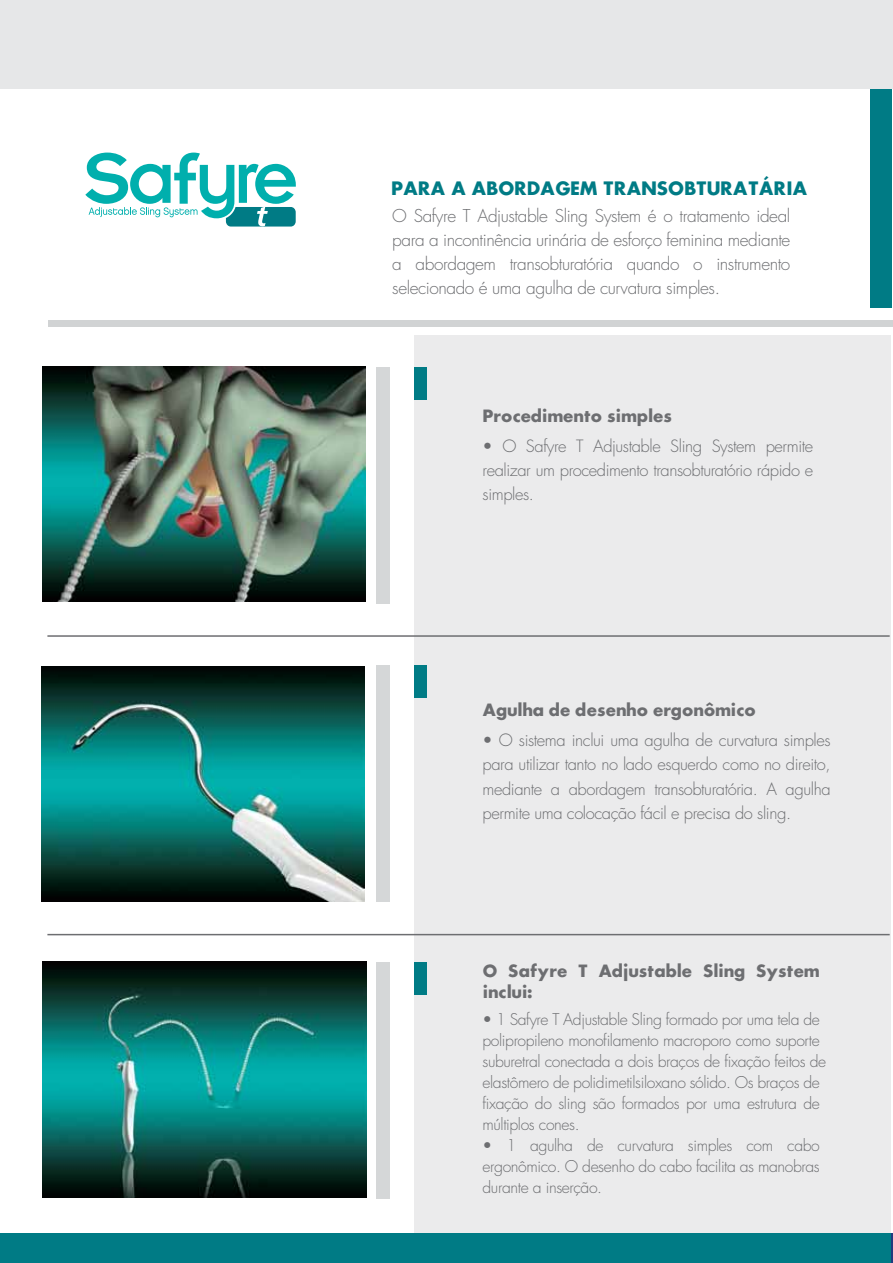
<style>
.page{position:relative;width:893px;height:1263px;background:#fff}
.page>*{position:absolute;margin:0;border:0;box-sizing:border-box;transform-origin:0 0}
.t1{font:700 18px "Futura";letter-spacing:-.015em;color:#007b85}
.t2{font:300 17.25px/24px "Futura";letter-spacing:-.025em;color:#6d6e71;text-align:justify}
.t3{font:300 16.5px/24px "Futura";letter-spacing:-.025em;color:#6d6e71;text-align:justify}
.t4{font:700 16.5px/21px "Futura";letter-spacing:-.025em;color:#6d6e71}
.t5{font:300 15.75px/21px "Futura";letter-spacing:-.025em;color:#6d6e71}
</style>
<div class="page">
<div style="left:414px;top:336px;width:476px;height:897px;background:#ebebec"></div>
<div style="left:0;top:0;width:893px;height:89px;background:#e6e7e8"></div>
<div style="left:0;top:1233px;width:892px;height:30px;background:#007b85"></div>
<hr style="left:891px;top:1233px;width:2px;height:30px;background:#203b7e">
<div style="left:871px;top:89px;width:21px;height:219px;background:#007b85"></div>
<div style="left:48px;top:320px;width:844px;height:7px;background:#d1d3d4"></div>
<div style="left:377px;top:368px;width:13px;height:236px;background:#d5d7d8"></div>
<div style="left:377px;top:665px;width:13px;height:236px;background:#d5d7d8"></div>
<div style="left:377px;top:962px;width:13px;height:236px;background:#d5d7d8"></div>
<hr style="left:47px;top:635px;width:843px;height:2px;background:#6d6e71">
<hr style="left:47px;top:934px;width:843px;height:1px;background:#6d6e71">
<div style="left:414px;top:368px;width:13px;height:32px;background:#007b85"></div>
<div style="left:414px;top:665px;width:13px;height:32px;background:#007b85"></div>
<div style="left:414px;top:962px;width:13px;height:32px;background:#007b85"></div>
<img style="left:42px;top:367px;width:324px;height:235px">
<img style="left:41px;top:666px;width:324px;height:235px">
<img style="left:43px;top:962px;width:323px;height:235px">
<svg style="left:85px;top:153px;width:211px;height:74px"></svg>
<p class="t1" style="left:391px;top:176px;width:418px">PARA A ABORDAGEM TRANSOBTURATÁRIA</p>
<p class="t2" style="left:392px;top:204px;width:400px">O Safyre T Adjustable Sling System é o tratamento ideal para a incontinência urinária de esforço feminina mediante a abordagem transobturatória quando o instrumento selecionado é uma agulha de curvatura simples.</p>
<p class="t4" style="left:483px;top:405px;width:191px">Procedimento simples</p>
<p class="t3" style="left:483px;top:435px;width:332px">• O Safyre T Adjustable Sling System permite realizar um procedimento transobturatório rápido e simples.</p>
<p class="t4" style="left:483px;top:699px;width:275px">Agulha de desenho ergonômico</p>
<p class="t3" style="left:483px;top:729px;width:350px">• O sistema inclui uma agulha de curvatura simples para utilizar tanto no lado esquerdo como no direito, mediante a abordagem transobturatória. A agulha permite uma colocação fácil e precisa do sling.</p>
<p class="t4" style="left:483px;top:960px;width:339px">O Safyre T Adjustable Sling System inclui:</p>
<p class="t5" style="left:483px;top:1009px;width:345px">• 1 Safyre T Adjustable Sling formado por uma tela de polipropileno monofilamento macroporo como suporte suburetral conectada a dois braços de fixação feitos de elastômero de polidimetilsiloxano sólido. Os braços de fixação do sling são formados por uma estrutura de múltiplos cones.</p>
<p class="t5" style="left:483px;top:1135px;width:339px;text-align:justify">• 1 agulha de curvatura simples com cabo ergonômico. O desenho do cabo facilita as manobras durante a inserção.</p>
</div>
